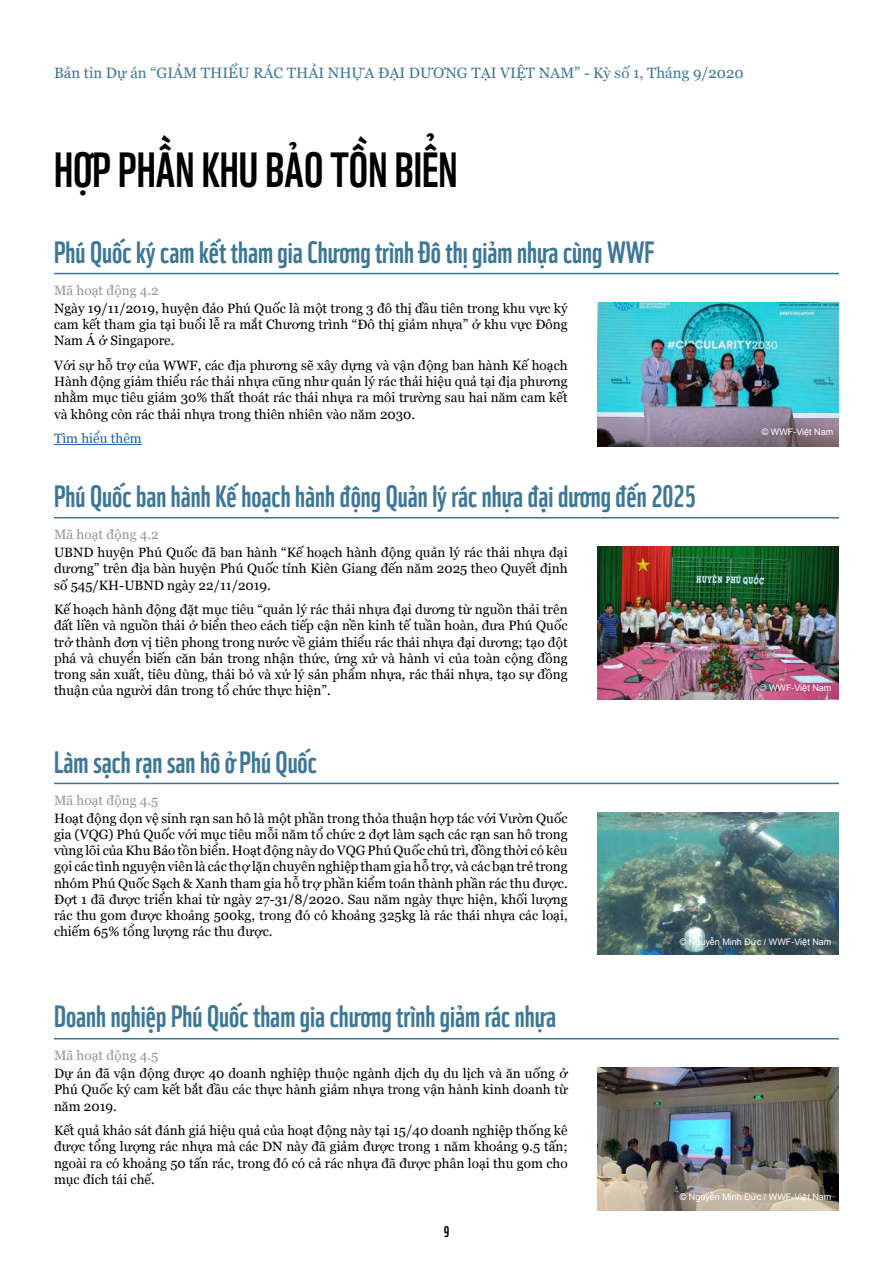
<style>
.page{position:relative;width:893px;height:1263px;background:#fff}
.page>*{position:absolute;margin:0;border:0;box-sizing:border-box;transform-origin:0 0}
.t1{font:48px "WWF Vietnam";color:#000}
.t2{font:30px "WWF Vietnam";color:#3d7796}
.t3{font:15px "Georgia";color:#3d7796}
.t4{font:15px "WWF Vietnam";color:#000}
.t5{font:13.5px/16.2px "Georgia";color:#000;text-align:justify}
.t6{font:13.5px "Georgia";color:#939598}
.t7{font:13.5px "Georgia";color:#215e9e}
.t8{font:9px "Arial";color:#fff}
</style>
<div class="page">
<hr style="left:54px;top:273px;width:785px;height:1px;background:#3d7796">
<hr style="left:54px;top:517px;width:785px;height:1px;background:#3d7796">
<hr style="left:54px;top:783px;width:785px;height:1px;background:#3d7796">
<hr style="left:54px;top:1038px;width:785px;height:1px;background:#3d7796">
<img style="left:597px;top:303px;width:242px;height:143px">
<img style="left:597px;top:547px;width:242px;height:152px">
<img style="left:597px;top:812px;width:242px;height:143px">
<img style="left:597px;top:1068px;width:242px;height:142px">
<hr style="left:54px;top:444px;width:88px;height:1px;background:#215e9e">
<p class="t3" style="left:54px;top:62px;width:691px">Bản tin Dự án “GIẢM THIỂU RÁC THẢI NHỰA ĐẠI DƯƠNG TẠI VIỆT NAM” - Kỳ số 1, Tháng 9/2020</p>
<h1 class="t1" style="left:54px;top:132px;width:405px">HỢP PHẦN KHU BẢO TỒN BIỂN</h1>
<h2 class="t2" style="left:54px;top:229px;width:602px">Phú Quốc ký cam kết tham gia Chương trình Đô thị giảm nhựa cùng WWF</h2>
<p class="t6" style="left:54px;top:280px;width:106px">Mã hoạt động 4.2</p>
<p class="t5" style="left:54px;top:300px;width:515px">Ngày 19/11/2019, huyện đảo Phú Quốc là một trong 3 đô thị đầu tiên trong khu vực ký cam kết tham gia tại buổi lễ ra mắt Chương trình “Đô thị giảm nhựa” ở khu vực Đông Nam Á ở Singapore.</p>
<p class="t5" style="left:54px;top:357px;width:515px">Với sự hỗ trợ của WWF, các địa phương sẽ xây dựng và vận động ban hành Kế hoạch Hành động giảm thiểu rác thải nhựa cũng như quản lý rác thải hiệu quả tại địa phương nhằm mục tiêu giảm 30% thất thoát rác thải nhựa ra môi trường sau hai năm cam kết và không còn rác thải nhựa trong thiên nhiên vào năm 2030.</p>
<p class="t7" style="left:54px;top:429px;width:89px">Tìm hiểu thêm</p>
<h2 class="t2" style="left:54px;top:473px;width:643px">Phú Quốc ban hành Kế hoạch hành động Quản lý rác nhựa đại dương đến 2025</h2>
<p class="t6" style="left:54px;top:524px;width:106px">Mã hoạt động 4.2</p>
<p class="t5" style="left:54px;top:544px;width:515px">UBND huyện Phú Quốc đã ban hành “Kế hoạch hành động quản lý rác thải nhựa đại dương” trên địa bàn huyện Phú Quốc tỉnh Kiên Giang đến năm 2025 theo Quyết định số 545/KH-UBND ngày 22/11/2019.</p>
<p class="t5" style="left:54px;top:601px;width:515px">Kế hoạch hành động đặt mục tiêu “quản lý rác thải nhựa đại dương từ nguồn thải trên đất liền và nguồn thải ở biển theo cách tiếp cận nền kinh tế tuần hoàn, đưa Phú Quốc trở thành đơn vị tiên phong trong nước về giảm thiểu rác thải nhựa đại dương; tạo đột phá và chuyển biến căn bản trong nhận thức, ứng xử và hành vi của toàn cộng đồng trong sản xuất, tiêu dùng, thải bỏ và xử lý sản phẩm nhựa, rác thải nhựa, tạo sự đồng thuận của người dân trong tổ chức thực hiện”.</p>
<h2 class="t2" style="left:54px;top:739px;width:265px">Làm sạch rạn san hô ở Phú Quốc</h2>
<p class="t6" style="left:54px;top:790px;width:106px">Mã hoạt động 4.5</p>
<p class="t8" style="left:762px;top:425px;width:73px">© WWF-Việt Nam</p>
<p class="t8" style="left:760px;top:681px;width:73px">© WWF-Việt Nam</p>
<p class="t5" style="left:54px;top:809px;width:515px">Hoạt động dọn vệ sinh rạn san hô là một phần trong thỏa thuận hợp tác với Vườn Quốc gia (VQG) Phú Quốc với mục tiêu mỗi năm tổ chức 2 đợt làm sạch các rạn san hô trong vùng lõi của Khu Bảo tồn biển. Hoạt động này do VQG Phú Quốc chủ trì, đồng thời có kêu gọi các tình nguyện viên là các thợ lặn chuyên nghiệp tham gia hỗ trợ, và các bạn trẻ trong nhóm Phú Quốc Sạch &amp; Xanh tham gia hỗ trợ phần kiểm toán thành phần rác thu được.<br>Đợt 1 đã được triển khai từ ngày 27-31/8/2020. Sau năm ngày thực hiện, khối lượng rác thu gom được khoảng 500kg, trong đó có khoảng 325kg là rác thải nhựa các loại, chiếm 65% tổng lượng rác thu được.</p>
<h2 class="t2" style="left:54px;top:993px;width:504px">Doanh nghiệp Phú Quốc tham gia chương trình giảm rác nhựa</h2>
<p class="t6" style="left:54px;top:1045px;width:106px">Mã hoạt động 4.5</p>
<p class="t5" style="left:54px;top:1065px;width:515px">Dự án đã vận động được 40 doanh nghiệp thuộc ngành dịch dụ du lịch và ăn uống ở Phú Quốc ký cam kết bắt đầu các thực hành giảm nhựa trong vận hành kinh doanh từ năm 2019.</p>
<p class="t5" style="left:54px;top:1122px;width:515px">Kết quả khảo sát đánh giá hiệu quả của hoạt động này tại 15/40 doanh nghiệp thống kê được tổng lượng rác nhựa mà các DN này đã giảm được trong 1 năm khoảng 9.5 tấn; ngoài ra có khoảng 50 tấn rác, trong đó có cả rác nhựa đã được phân loại thu gom cho mục đích tái chế.</p>
<p class="t4" style="left:444px;top:1219px;width:7px">9</p>
<p class="t8" style="left:680px;top:936px;width:153px">© Nguyễn Minh Đức / WWF-Việt Nam</p>
<p class="t8" style="left:680px;top:1191px;width:153px">© Nguyễn Minh Đức / WWF-Việt Nam</p>
</div>
